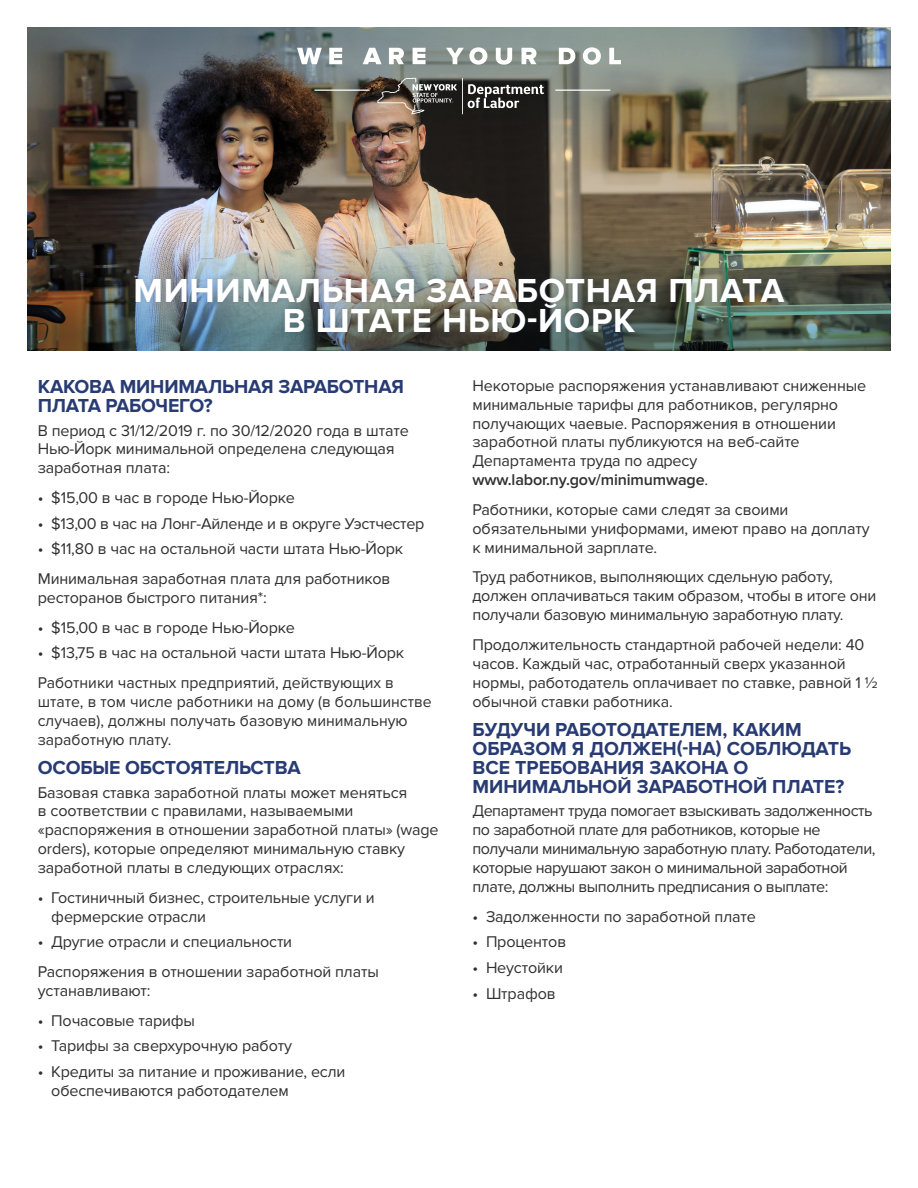
<style>
.page{position:relative;width:918px;height:1188px;background:#fff}
.page>*{position:absolute;margin:0;border:0;box-sizing:border-box;transform-origin:0 0}
.Fact_Sheet_Sub-head{font:700 34.5px/30px "Proxima Nova";letter-spacing:.02em;color:#fff;text-align:center}
.Body_Copy{font:700 19.5px/18.9px "Proxima Nova";letter-spacing:-.01em;color:#283b73}
.Body_Copy-2{font:16.2px/18.9px "Proxima Nova";letter-spacing:-.01em;color:#312f30}
.Body_Copy-3{font:16.2px/18.9px "Proxima Nova";letter-spacing:-.03em;color:#312f30}
.s1{font-weight:600}
</style>
<div class="page">
<img style="left:27px;top:162px;width:864px;height:74px">
<img style="left:27px;top:27px;width:864px;height:135px">
<img style="left:27px;top:236px;width:864px;height:115px">
<svg style="left:468px;top:84px;width:76px;height:24px"></svg>
<hr style="left:462px;top:78px;width:1px;height:36px;background:#fff">
<svg style="left:377px;top:78px;width:80px;height:36px"></svg>
<hr style="left:555px;top:90px;width:55px;height:1px;background:#fff">
<hr style="left:314px;top:90px;width:56px;height:1px;background:#fff">
<svg style="left:297px;top:48px;width:25px;height:16px"></svg>
<svg style="left:329px;top:48px;width:13px;height:16px"></svg>
<svg style="left:363px;top:48px;width:19px;height:16px"></svg>
<svg style="left:389px;top:48px;width:15px;height:16px"></svg>
<svg style="left:413px;top:48px;width:13px;height:16px"></svg>
<svg style="left:446px;top:47px;width:41px;height:18px"></svg>
<svg style="left:496px;top:48px;width:16px;height:17px"></svg>
<svg style="left:522px;top:48px;width:15px;height:16px"></svg>
<svg style="left:559px;top:48px;width:16px;height:16px"></svg>
<svg style="left:583px;top:47px;width:18px;height:18px"></svg>
<svg style="left:609px;top:48px;width:12px;height:16px"></svg>
<div style="left:130px;top:273px;width:660px;height:65px;background:#22346f;opacity:.2"></div>
<p class="Fact_Sheet_Sub-head" style="left:134px;top:276px;width:652px">МИНИМАЛЬНАЯ ЗАРАБОТНАЯ ПЛАТА<br>В ШТАТЕ НЬЮ-ЙОРК</p>
<p class="Body_Copy" style="left:38px;top:378px;width:368px">КАКОВА МИНИМАЛЬНАЯ ЗАРАБОТНАЯ<br>ПЛАТА РАБОЧЕГО?</p>
<p class="Body_Copy-2" style="left:38px;top:421px;width:373px">В период с 31/12/2019 г. по 30/12/2020 года в штате<br>Нью-Йорк минимальной определена следующая заработная плата:</p>
<p class="Body_Copy-2" style="left:38px;top:488px;width:259px">• $15,00 в час в городе Нью-Йорке</p>
<p class="Body_Copy-2" style="left:38px;top:514px;width:388px">• $13,00 в час на Лонг-Айленде и в округе Уэстчестер</p>
<p class="Body_Copy-2" style="left:38px;top:540px;width:367px">• $11,80 в час на остальной части штата Нью-Йорк</p>
<p class="Body_Copy-2" style="left:38px;top:569px;width:354px">Минимальная заработная плата для работников ресторанов быстрого питания*:</p>
<p class="Body_Copy-2" style="left:38px;top:618px;width:259px">• $15,00 в час в городе Нью-Йорке</p>
<p class="Body_Copy-2" style="left:38px;top:644px;width:368px">• $13,75 в час на остальной части штата Нью-Йорк</p>
<p class="Body_Copy-2" style="left:38px;top:673px;width:395px">Работники частных предприятий, действующих в штате, в том числе работники на дому (в большинстве случаев), должны получать базовую минимальную заработную плату.</p>
<p class="Body_Copy" style="left:38px;top:759px;width:265px">ОСОБЫЕ ОБСТОЯТЕЛЬСТВА</p>
<p class="Body_Copy-2" style="left:38px;top:783px;width:402px">Базовая ставка заработной платы может меняться<br>в соответствии с правилами, называемыми «распоряжения в отношении заработной платы» (wage orders), которые определяют минимальную ставку заработной платы в следующих отраслях:</p>
<p class="Body_Copy-2" style="left:51px;top:888px;width:325px;text-indent:-14px">• Гостиничный бизнес, строительные услуги и фермерские отрасли</p>
<p class="Body_Copy-2" style="left:38px;top:933px;width:256px">• Другие отрасли и специальности</p>
<p class="Body_Copy-2" style="left:38px;top:963px;width:343px">Распоряжения в отношении заработной платы устанавливают:</p>
<p class="Body_Copy-2" style="left:38px;top:1011px;width:159px">• Почасовые тарифы</p>
<p class="Body_Copy-2" style="left:38px;top:1037px;width:256px">• Тарифы за сверхурочную работу</p>
<p class="Body_Copy-2" style="left:51px;top:1062px;width:296px;text-indent:-14px">• Кредиты за питание и проживание, если обеспечиваются работодателем</p>
<p class="Body_Copy-2" style="left:472px;top:376px;width:395px">Некоторые распоряжения устанавливают сниженные минимальные тарифы для работников, регулярно получающих чаевые. Распоряжения в отношении заработной платы публикуются на веб-сайте Департамента труда по адресу <span class="s1">www.labor.ny.gov/minimumwage</span>.</p>
<p class="Body_Copy-2" style="left:472px;top:500px;width:399px">Работники, которые сами следят за своими обязательными униформами, имеют право на доплату к минимальной зарплате.</p>
<p class="Body_Copy-2" style="left:472px;top:568px;width:405px">Труд работников, выполняющих сдельную работу, должен оплачиваться таким образом, чтобы в итоге они получали базовую минимальную заработную плату.</p>
<p class="Body_Copy-2" style="left:472px;top:635px;width:407px">Продолжительность стандартной рабочей недели: 40 часов. Каждый час, отработанный сверх указанной нормы, работодатель оплачивает по ставке, равной 1 ½ обычной ставки работника.</p>
<p class="Body_Copy" style="left:472px;top:721px;width:380px">БУДУЧИ РАБОТОДАТЕЛЕМ, КАКИМ<br>ОБРАЗОМ Я ДОЛЖЕН(-НА) СОБЛЮДАТЬ<br>ВСЕ ТРЕБОВАНИЯ ЗАКОНА О<br>МИНИМАЛЬНОЙ ЗАРАБОТНОЙ ПЛАТЕ?</p>
<p class="Body_Copy-3" style="left:472px;top:802px;width:404px">Департамент труда помогает взыскивать задолженность по заработной плате для работников, которые не получали минимальную заработную плату. Работодатели, которые нарушают закон о минимальной заработной плате, должны выполнить предписания о выплате:</p>
<p class="Body_Copy-2" style="left:472px;top:907px;width:285px">• Задолженности по заработной плате</p>
<p class="Body_Copy-2" style="left:472px;top:933px;width:95px">• Процентов</p>
<p class="Body_Copy-2" style="left:472px;top:958px;width:92px">• Неустойки</p>
<p class="Body_Copy-2" style="left:472px;top:984px;width:85px">• Штрафов</p>
</div>
